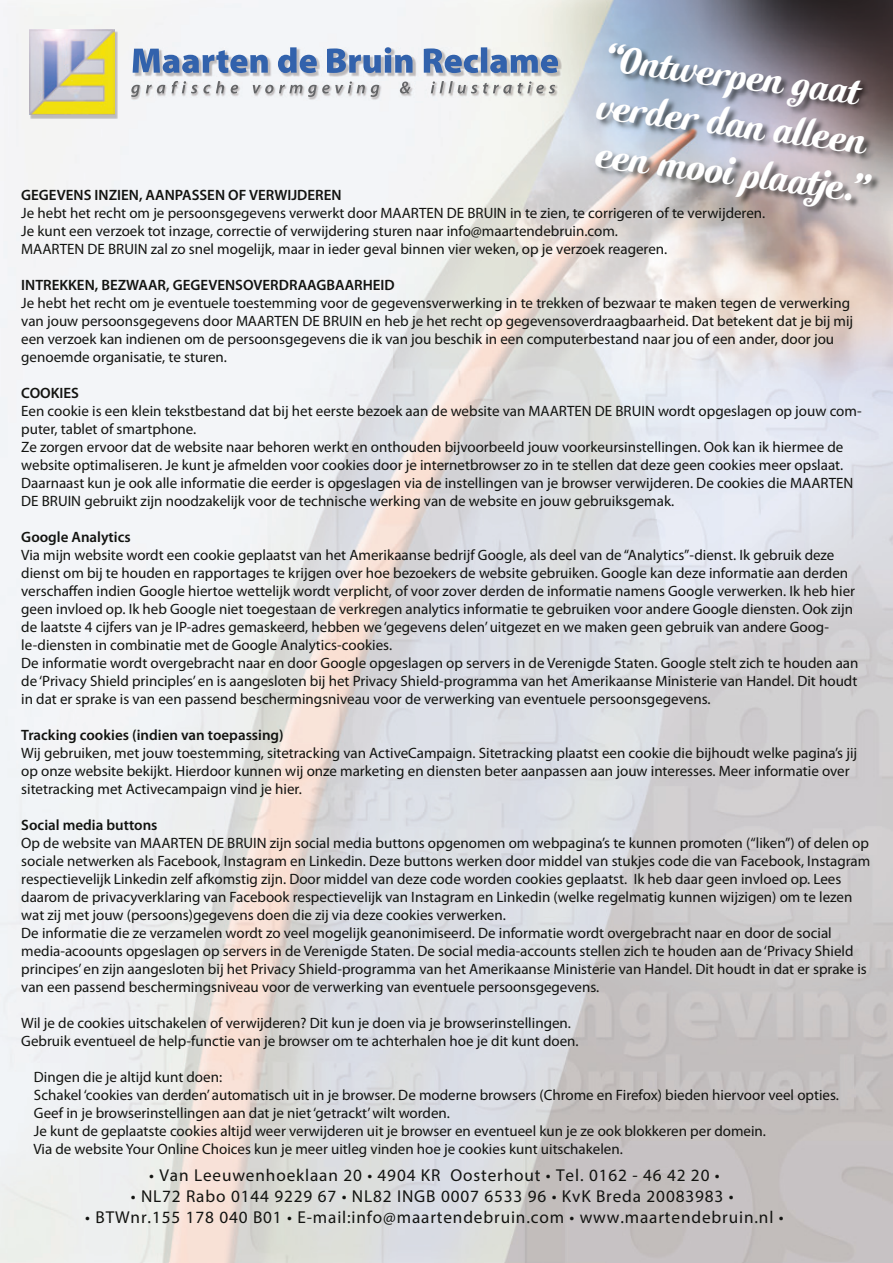
<style>
.page{position:relative;width:893px;height:1263px;background:#fff}
.page>*{position:absolute;margin:0;border:0;box-sizing:border-box;transform-origin:0 0}
.t1{font:40.2px/48px "Cutiful";color:#fff}
.t2{font:17.25px "Myriad Pro";letter-spacing:.05em;color:#121310}
.t3{font:15px/18px "Myriad Pro";color:#121310}
.t4{font:600 15px "Myriad Pro";color:#121310}
</style>
<div class="page">
<img style="left:0;top:0;width:893px;height:1263px">
<img style="left:133px;top:48px;width:429px;height:29px">
<svg style="left:133px;top:47px;width:425px;height:26px"></svg>
<img style="left:131px;top:81px;width:427px;height:19px">
<svg style="left:131px;top:81px;width:424px;height:16px"></svg>
<img style="left:30px;top:30px;width:88px;height:89px">
<img style="left:29px;top:30px;width:85px;height:85px">
<img style="left:585px;top:33px;width:298px;height:264px">
<h1 class="t1" style="left:605px;top:33px;width:280px;rotate:8deg">“Ontwerpen gaat verder dan alleen een mooi plaatje.”</h1>
<p class="t4" style="left:21px;top:187px;width:322px">GEGEVENS INZIEN, AANPASSEN OF VERWIJDEREN</p>
<p class="t3" style="left:21px;top:205px;width:746px">Je hebt het recht om je persoonsgegevens verwerkt door MAARTEN DE BRUIN in te zien, te corrigeren of te verwijderen.<br>Je kunt een verzoek tot inzage, correctie of verwijdering sturen naar info@maartendebruin.com.<br>MAARTEN DE BRUIN zal zo snel mogelijk, maar in ieder geval binnen vier weken, op je verzoek reageren.</p>
<p class="t4" style="left:21px;top:277px;width:375px">INTREKKEN, BEZWAAR, GEGEVENSOVERDRAAGBAARHEID</p>
<p class="t3" style="left:21px;top:295px;width:833px">Je hebt het recht om je eventuele toestemming voor de gegevensverwerking in te trekken of bezwaar te maken tegen de verwerking van jouw persoonsgegevens door MAARTEN DE BRUIN en heb je het recht op gegevensoverdraagbaarheid. Dat betekent dat je bij mij een verzoek kan indienen om de persoonsgegevens die ik van jou beschik in een computerbestand naar jou of een ander, door jou genoemde organisatie, te sturen.</p>
<p class="t4" style="left:21px;top:385px;width:59px">COOKIES</p>
<p class="t3" style="left:21px;top:403px;width:842px">Een cookie is een klein tekstbestand dat bij het eerste bezoek aan de website van MAARTEN DE BRUIN wordt opgeslagen op jouw com&shy;puter, tablet of smartphone.<br>Ze zorgen ervoor dat de website naar behoren werkt en onthouden bijvoorbeeld jouw voorkeursinstellingen. Ook kan ik hiermee de website optimaliseren. Je kunt je afmelden voor cookies door je internetbrowser zo in te stellen dat deze geen cookies meer opslaat.<br>Daarnaast kun je ook alle informatie die eerder is opgeslagen via de instellingen van je browser verwijderen. De cookies die MAARTEN DE BRUIN gebruikt zijn noodzakelijk voor de technische werking van de website en jouw gebruiksgemak.</p>
<p class="t4" style="left:21px;top:529px;width:111px">Google Analytics</p>
<p class="t3" style="left:21px;top:547px;width:839px">Via mijn website wordt een cookie geplaatst van het Amerikaanse bedrijf Google, als deel van de “Analytics”-dienst. Ik gebruik deze dienst om bij te houden en rapportages te krijgen over hoe bezoekers de website gebruiken. Google kan deze informatie aan derden verschaffen indien Google hiertoe wettelijk wordt verplicht, of voor zover derden de informatie namens Google verwerken. Ik heb hier geen invloed op. Ik heb Google niet toegestaan de verkregen analytics informatie te gebruiken voor andere Google diensten. Ook zijn de laatste 4 cijfers van je IP-adres gemaskeerd, hebben we ‘gegevens delen’ uitgezet en we maken geen gebruik van andere Goog&shy;le-diensten in combinatie met de Google Analytics-cookies.<br>De informatie wordt overgebracht naar en door Google opgeslagen op servers in de Verenigde Staten. Google stelt zich te houden aan de ‘Privacy Shield principles’ en is aangesloten bij het Privacy Shield-programma van het Amerikaanse Ministerie van Handel. Dit houdt in dat er sprake is van een passend beschermingsniveau voor de verwerking van eventuele persoonsgegevens.</p>
<p class="t4" style="left:21px;top:727px;width:264px">Tracking cookies (indien van toepassing)</p>
<p class="t3" style="left:21px;top:745px;width:837px">Wij gebruiken, met jouw toestemming, sitetracking van ActiveCampaign. Sitetracking plaatst een cookie die bijhoudt welke pagina’s jij op onze website bekijkt. Hierdoor kunnen wij onze marketing en diensten beter aanpassen aan jouw interesses. Meer informatie over sitetracking met Activecampaign vind je hier.</p>
<p class="t4" style="left:21px;top:817px;width:138px">Social media buttons</p>
<p class="t3" style="left:21px;top:835px;width:851px">Op de website van MAARTEN DE BRUIN zijn social media buttons opgenomen om webpagina’s te kunnen promoten (“liken”) of delen op sociale netwerken als Facebook, Instagram en Linkedin. Deze buttons werken door middel van stukjes code die van Facebook, Instagram respectievelijk Linkedin zelf afkomstig zijn. Door middel van deze code worden cookies geplaatst. Ik heb daar geen invloed op. Lees daarom de privacyverklaring van Facebook respectievelijk van Instagram en Linkedin (welke regelmatig kunnen wijzigen) om te lezen wat zij met jouw (persoons)gegevens doen die zij via deze cookies verwerken.<br>De informatie die ze verzamelen wordt zo veel mogelijk geanonimiseerd. De informatie wordt overgebracht naar en door de social media-acoounts opgeslagen op servers in de Verenigde Staten. De social media-accounts stellen zich te houden aan de ‘Privacy Shield principes’ en zijn aangesloten bij het Privacy Shield-programma van het Amerikaanse Ministerie van Handel. Dit houdt in dat er sprake is van een passend beschermingsniveau voor de verwerking van eventuele persoonsgegevens.</p>
<p class="t3" style="left:21px;top:1015px;width:559px">Wil je de cookies uitschakelen of verwijderen? Dit kun je doen via je browserinstellingen.<br>Gebruik eventueel de help-functie van je browser om te achterhalen hoe je dit kunt doen.</p>
<p class="t3" style="left:33px;top:1069px;width:807px">Dingen die je altijd kunt doen:<br>Schakel ‘cookies van derden’ automatisch uit in je browser. De moderne browsers (Chrome en Firefox) bieden hiervoor veel opties.<br>Geef in je browserinstellingen aan dat je niet ‘getrackt’ wilt worden.<br>Je kunt de geplaatste cookies altijd weer verwijderen uit je browser en eventueel kun je ze ook blokkeren per domein.<br>Via de website Your Online Choices kun je meer uitleg vinden hoe je cookies kunt uitschakelen.</p>
<p class="t2" style="left:149px;top:1165px;width:572px">• Van Leeuwenhoeklaan 20 • 4904 KR Oosterhout • Tel. 0162 - 46 42 20 •</p>
<p class="t2" style="left:131px;top:1185px;width:604px">• NL72 Rabo 0144 9229 67 • NL82 INGB 0007 6533 96 • KvK Breda 20083983 •</p>
<p class="t2" style="left:85px;top:1206px;width:700px">• BTWnr.155 178 040 B01 • E-mail:info@maartendebruin.com • www.maartendebruin.nl •</p>
</div>
